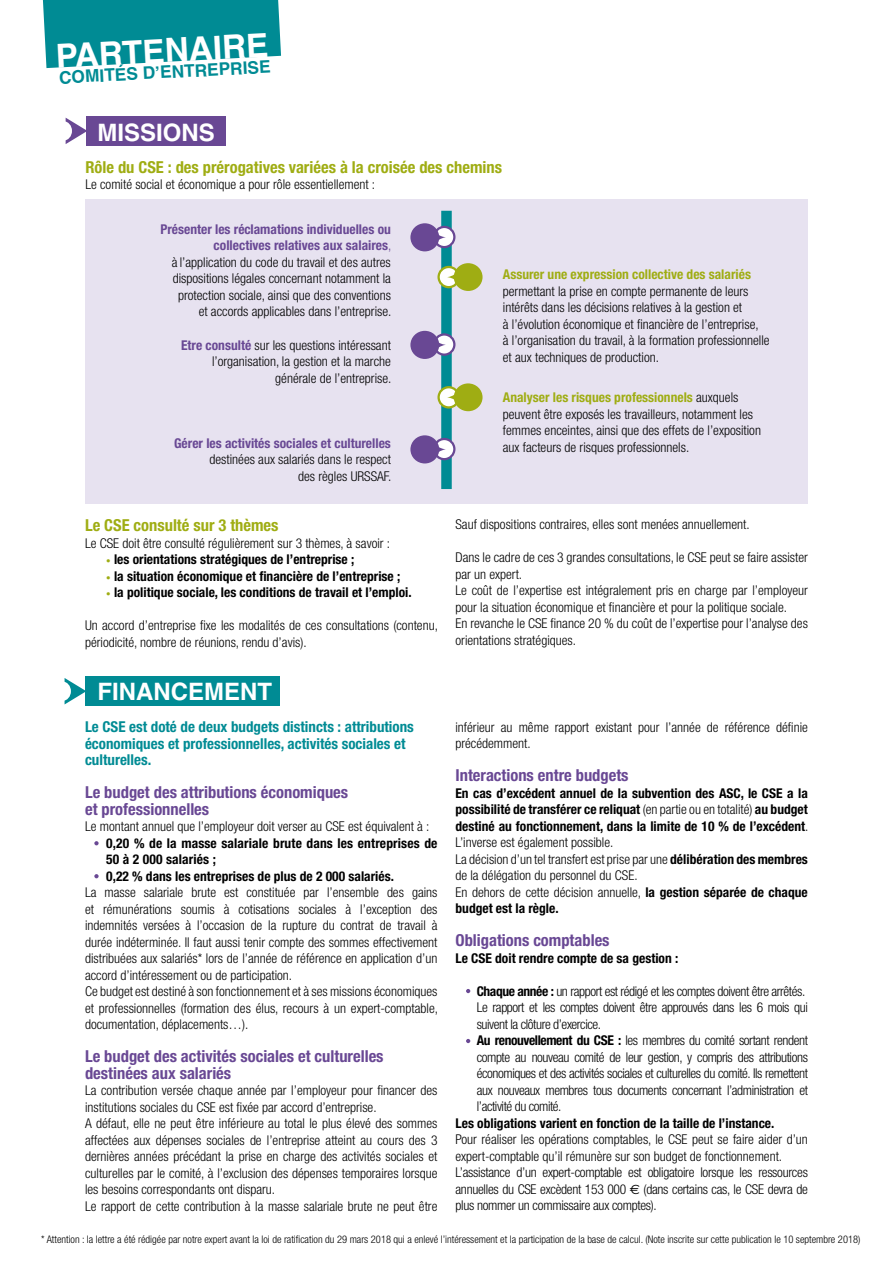
<style>
.page{position:relative;width:893px;height:1263px;background:#fff}
.page>*{position:absolute;margin:0;border:0;box-sizing:border-box;transform-origin:0 0}
.t1{font:700 33.3px "Helvetica LT Std";color:#fff}
.t2{font:700 24px "Helvetica LT Std";color:#fff}
.t3{font:700 17.4px "Helvetica LT Std";color:#008b94}
.t4{font:700 condensed 16.5px/16.5px "Helvetica Neue";color:#694894}
.t5{font:700 condensed 16.5px "Helvetica Neue";color:#9fad13}
.t6{font:700 condensed 15px/16.5px "Helvetica Neue";color:#008b94}
.t7{font:300 condensed 13.5px/16.5px "Helvetica Neue";color:#000}
.t8{font:700 condensed 13.5px/16.5px "Helvetica Neue";color:#000}
.t9{font:300 condensed 13.5px/16.5px "Helvetica Neue";letter-spacing:-.03em;color:#000}
.t10{font:300 condensed 13.5px/16.5px "Helvetica Neue";letter-spacing:-.02em;color:#000}
.t11{font:700 condensed 13.5px "Helvetica Neue";color:#9fad13}
.t12{font:700 condensed 13.5px "Helvetica Neue";color:#694894}
.t13{font:300 condensed 10.5px "Helvetica Neue";color:#000}
.s1{font-weight:700;color:#694894}
.s2{color:#694894}
.s3{font-weight:300;font-size:9px;color:#9fad13}
.s4{font-weight:700;color:#9fad13}
.s5{font-weight:300}
.s6{font-weight:700}
.s7{font-family:"Euro Sans";font-weight:400;font-stretch:normal}
</style>
<div class="page">
<div style="left:85px;top:199px;width:723px;height:304px;background:#e7e2f0"></div>
<svg style="left:43px;top:0;width:238px;height:68px;background:#19969e"></svg>
<div style="left:441px;top:211px;width:11px;height:278px;background:#008b94"></div>
<div style="left:86px;top:116px;width:140px;height:30px;background:#694894"></div>
<svg style="left:66px;top:118px;width:20px;height:26px"></svg>
<div style="left:55px;top:121px;width:17px;height:20px;background:#fff;border-radius:50%"></div>
<div style="left:85px;top:676px;width:195px;height:30px;background:#008b94"></div>
<svg style="left:65px;top:678px;width:20px;height:26px"></svg>
<div style="left:54px;top:681px;width:17px;height:20px;background:#fff;border-radius:50%"></div>
<div style="left:434px;top:227px;width:20px;height:20px;background:#fff;border-radius:50%"></div>
<div style="left:433px;top:226px;width:22px;height:22px;border:2px solid #694894;border-radius:50%"></div>
<svg style="left:410px;top:223px;width:36px;height:28px"></svg>
<svg style="left:439px;top:267px;width:20px;height:20px"></svg>
<div style="left:437px;top:266px;width:23px;height:22px;border:2px solid #9fad13;border-radius:50%"></div>
<svg style="left:447px;top:263px;width:36px;height:28px"></svg>
<svg style="left:434px;top:334px;width:20px;height:21px"></svg>
<div style="left:433px;top:333px;width:22px;height:23px;border:2px solid #694894;border-radius:50%"></div>
<svg style="left:410px;top:331px;width:36px;height:28px"></svg>
<svg style="left:439px;top:387px;width:20px;height:20px"></svg>
<div style="left:437px;top:386px;width:23px;height:23px;border:2px solid #9fad13;border-radius:50%"></div>
<svg style="left:447px;top:383px;width:36px;height:28px"></svg>
<div style="left:434px;top:439px;width:20px;height:20px;background:#fff;border-radius:50%"></div>
<div style="left:433px;top:438px;width:22px;height:22px;border:2px solid #694894;border-radius:50%"></div>
<svg style="left:410px;top:435px;width:36px;height:28px"></svg>
<svg style="left:466px;top:989px;width:4px;height:4px"></svg>
<svg style="left:466px;top:1039px;width:4px;height:4px"></svg>
<svg style="left:94px;top:841px;width:5px;height:4px"></svg>
<svg style="left:94px;top:874px;width:5px;height:4px"></svg>
<h1 class="t1" style="left:55px;top:36px;width:214px;rotate:-3deg">PARTENAIRE</h1>
<p class="t3" style="left:59px;top:67px;width:213px;rotate:-3deg">COMITÉS D’ENTREPRISE</p>
<h2 class="t2" style="left:98px;top:117px;width:119px">MISSIONS</h2>
<p class="t5" style="left:85px;top:157px;width:418px">Rôle du CSE : des prérogatives variées à la croisée des chemins</p>
<p class="t7" style="left:85px;top:176px;width:291px">Le comité social et économique a pour rôle essentiellement :</p>
<p class="t7" style="left:160px;top:221px;width:232px;text-align:right"><span class="s1">Présenter les réclamations individuelles ou collectives relatives aux salaires</span><span class="s2">,<br></span>à l’application du code du travail et des autres dispositions légales concernant notamment la protection sociale, ainsi que des conventions<br>et accords applicables dans l’entreprise.</p>
<p class="t7" style="left:181px;top:337px;width:212px;text-align:right"><span class="s1">Etre consulté</span> sur les questions intéressant l’organisation, la gestion et la marche générale de l’entreprise.</p>
<p class="t12" style="left:174px;top:435px;width:218px">Gérer les activités sociales et culturelles</p>
<p class="t7" style="left:210px;top:451px;width:183px;text-align:right">destinées aux salariés dans le respect des règles URSSAF.</p>
<p class="t5" style="left:85px;top:515px;width:195px">Le CSE consulté sur 3 thèmes</p>
<p class="t7" style="left:85px;top:535px;width:307px">Le CSE doit être consulté régulièrement sur 3 thèmes, à savoir :</p>
<p class="t8" style="left:106px;top:551px;width:250px"><span class="s3">•</span> les orientations stratégiques de l’entreprise ;</p>
<p class="t8" style="left:106px;top:567px;width:295px"><span class="s3">•</span> la situation économique et financière de l’entreprise ;</p>
<p class="t8" style="left:106px;top:584px;width:307px"><span class="s3">•</span> la politique sociale, les conditions de travail et l’emploi.</p>
<p class="t7" style="left:85px;top:617px;width:354px">Un accord d’entreprise fixe les modalités de ces consultations (contenu, périodicité, nombre de réunions, rendu d’avis).</p>
<h2 class="t2" style="left:98px;top:677px;width:176px">FINANCEMENT</h2>
<p class="t6" style="left:85px;top:719px;width:330px">Le CSE est doté de deux budgets distincts : attributions économiques et professionnelles, activités sociales et culturelles.</p>
<p class="t4" style="left:85px;top:784px;width:265px">Le budget des attributions économiques et professionnelles</p>
<p class="t7" style="left:85px;top:818px;width:346px">Le montant annuel que l’employeur doit verser au CSE est équivalent à :</p>
<p class="t8" style="left:106px;top:835px;width:333px">0,20 % de la masse salariale brute dans les entreprises de<br>50 à 2 000 salariés ;<br>0,22 % dans les entreprises de plus de 2 000 salariés.</p>
<p class="t7" style="left:85px;top:884px;width:354px">La masse salariale brute est constituée par l’ensemble des gains et rémunérations soumis à cotisations sociales à l’exception des indemnités versées à l’occasion de la rupture du contrat de travail à durée indéterminée. Il faut aussi tenir compte des sommes effectivement distribuées aux salariés* lors de l’année de référence en application d’un accord d’intéressement ou de participation.<br>Ce budget est destiné à son fonctionnement et à ses missions économiques et professionnelles (formation des élus, recours à un expert-comptable, documentation, déplacements…).</p>
<p class="t4" style="left:85px;top:1048px;width:300px">Le budget des activités sociales et culturelles destinées aux salariés</p>
<p class="t7" style="left:85px;top:1082px;width:354px">La contribution versée chaque année par l’employeur pour financer des institutions sociales du CSE est fixée par accord d’entreprise.<br>A défaut, elle ne peut être inférieure au total le plus élevé des sommes affectées aux dépenses sociales de l’entreprise atteint au cours des 3 dernières années précédant la prise en charge des activités sociales et culturelles par le comité, à l’exclusion des dépenses temporaires lorsque les besoins correspondants ont disparu.<br>Le rapport de cette contribution à la masse salariale brute ne peut être</p>
<p class="t11" style="left:503px;top:266px;width:250px">Assurer une expression collective des salariés</p>
<p class="t7" style="left:503px;top:283px;width:268px">permettant la prise en compte permanente de leurs intérêts dans les décisions relatives à la gestion et<br>à l’évolution économique et financière de l’entreprise,<br>à l’organisation du travail, à la formation professionnelle et aux techniques de production.</p>
<p class="t7" style="left:503px;top:389px;width:260px"><span class="s4">Analyser les risques professionnels</span> auxquels peuvent être exposés les travailleurs, notamment les femmes enceintes, ainsi que des effets de l’exposition aux facteurs de risques professionnels.</p>
<p class="t7" style="left:455px;top:516px;width:296px">Sauf dispositions contraires, elles sont menées annuellement.</p>
<p class="t7" style="left:455px;top:549px;width:354px">Dans le cadre de ces 3 grandes consultations, le CSE peut se faire assister par un expert.<br>Le coût de l’expertise est intégralement pris en charge par l’employeur pour la situation économique et financière et pour la politique sociale.<br>En revanche le CSE finance 20 % du coût de l’expertise pour l’analyse des orientations stratégiques.</p>
<p class="t7" style="left:455px;top:718px;width:354px">inférieur au même rapport existant pour l’année de référence définie précédemment.</p>
<p class="t4" style="left:455px;top:767px;width:175px">Interactions entre budgets</p>
<p class="t8" style="left:455px;top:784px;width:354px">En cas d’excédent annuel de la subvention des ASC, le CSE a la possibilité de transférer ce reliquat <span class="s5">(en partie ou en totalité)</span> au budget destiné au fonctionnement, dans la limite de 10 % de l’excédent<span class="s5">.<br>L’inverse est également possible.<br>La décision d’un tel transfert est prise par une</span> délibération des membres <span class="s5">de la délégation du personnel du CSE.<br>En dehors de cette décision annuelle,</span> la gestion séparée de chaque budget est la règle.</p>
<p class="t4" style="left:455px;top:932px;width:156px">Obligations comptables</p>
<p class="t8" style="left:455px;top:949px;width:224px">Le CSE doit rendre compte de sa gestion :</p>
<p class="t9" style="left:477px;top:982px;width:333px"><span class="s6">Chaque année :</span> un rapport est rédigé et les comptes doivent être arrêtés.<br>Le rapport et les comptes doivent être approuvés dans les 6 mois qui suivent la clôture d’exercice.<br><span class="s6">Au renouvellement du CSE :</span> les membres du comité sortant rendent compte au nouveau comité de leur gestion, y compris des attributions économiques et des activités sociales et culturelles du comité. Ils remettent aux nouveaux membres tous documents concernant l’administration et l’activité du comité.</p>
<p class="t8" style="left:455px;top:1114px;width:320px">Les obligations varient en fonction de la taille de l’instance.</p>
<p class="t10" style="left:455px;top:1131px;width:354px">Pour réaliser les opérations comptables, le CSE peut se faire aider d’un expert-comptable qu’il rémunère sur son budget de fonctionnement.<br>L’assistance d’un expert-comptable est obligatoire lorsque les ressources annuelles du CSE excèdent 153 000 <span class="s7">e</span> (dans certains cas, le CSE devra de plus nommer un commissaire aux comptes).</p>
<p class="t13" style="left:41px;top:1233px;width:821px">* Attention : la lettre a été rédigée par notre expert avant la loi de ratification du 29 mars 2018 qui a enlevé l’intéressement et la participation de la base de calcul. (Note inscrite sur cette publication le 10 septembre 2018)</p>
</div>
